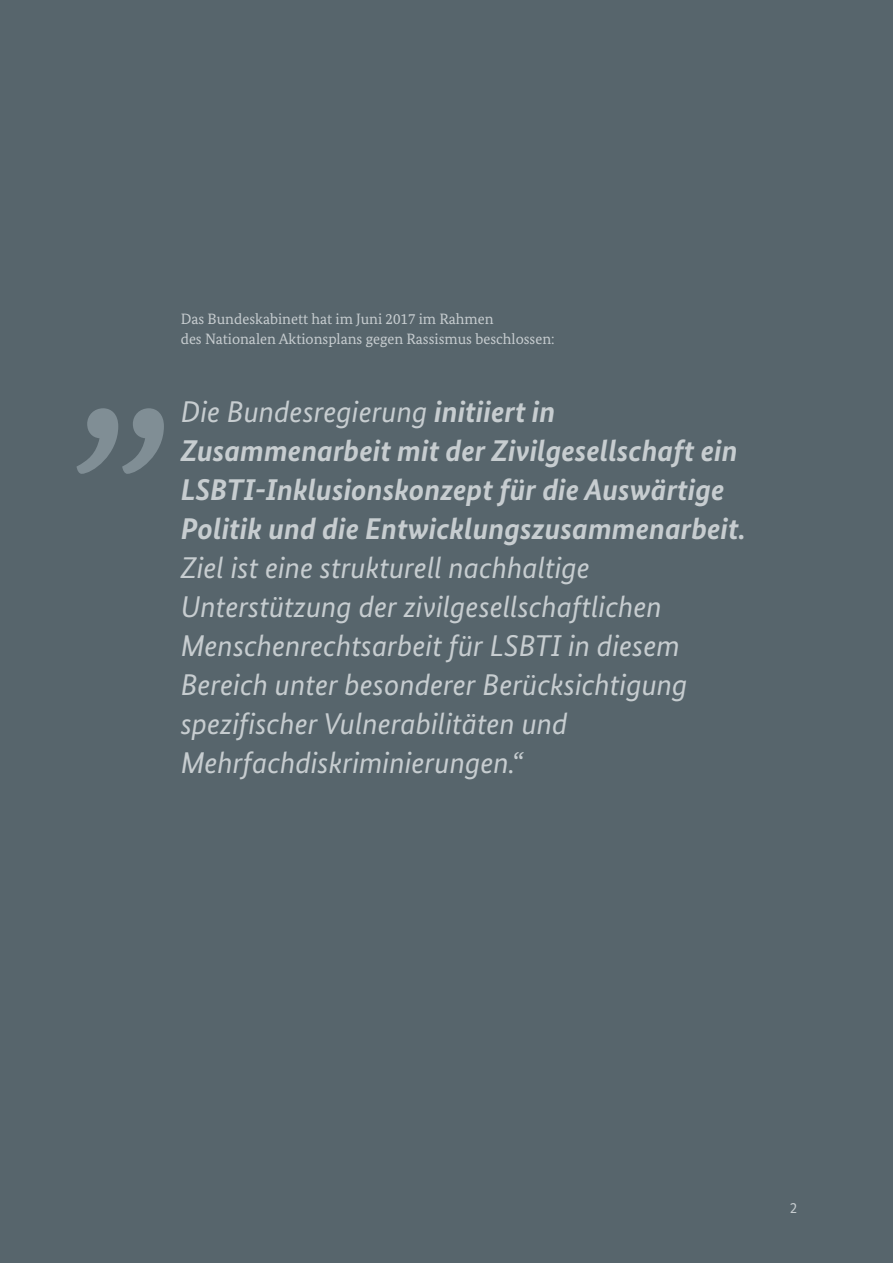
<style>
.page{position:relative;width:893px;height:1263px;background:#57656c}
.page>*{position:absolute;margin:0;border:0;box-sizing:border-box;transform-origin:0 0}
.t1{font:italic 30px/39px "Bundes Sans";color:#c7cdd0}
.t2{font:15px/19.5px "Bundes Serif";color:#c7cdd0}
.t3{font:15px "Bundes Sans";color:#c7cdd0}
.s1{font-weight:700}
</style>
<div class="page">
<svg style="left:77px;top:408px;width:87px;height:66px"></svg>
<p class="t2" style="left:181px;top:309px;width:375px">Das Bundeskabinett hat im Juni 2017 im Rahmen<br>des Nationalen Aktionsplans gegen Rassismus beschlossen:</p>
<p class="t1" style="left:181px;top:391px;width:567px">Die Bundesregierung <span class="s1">initiiert in Zusammenarbeit mit der Zivilgesellschaft ein LSBTI-Inklusionskonzept für die Auswärtige Politik und die Entwicklungszusammenarbeit.<br></span>Ziel ist eine strukturell nachhaltige Unterstützung der zivilgesellschaftlichen Menschenrechtsarbeit für LSBTI in diesem Bereich unter besonderer Berücksichtigung spezifischer Vulnerabilitäten und Mehrfachdiskriminierungen.“</p>
<p class="t3" style="left:790px;top:1199px;width:9px">2</p>
</div>
